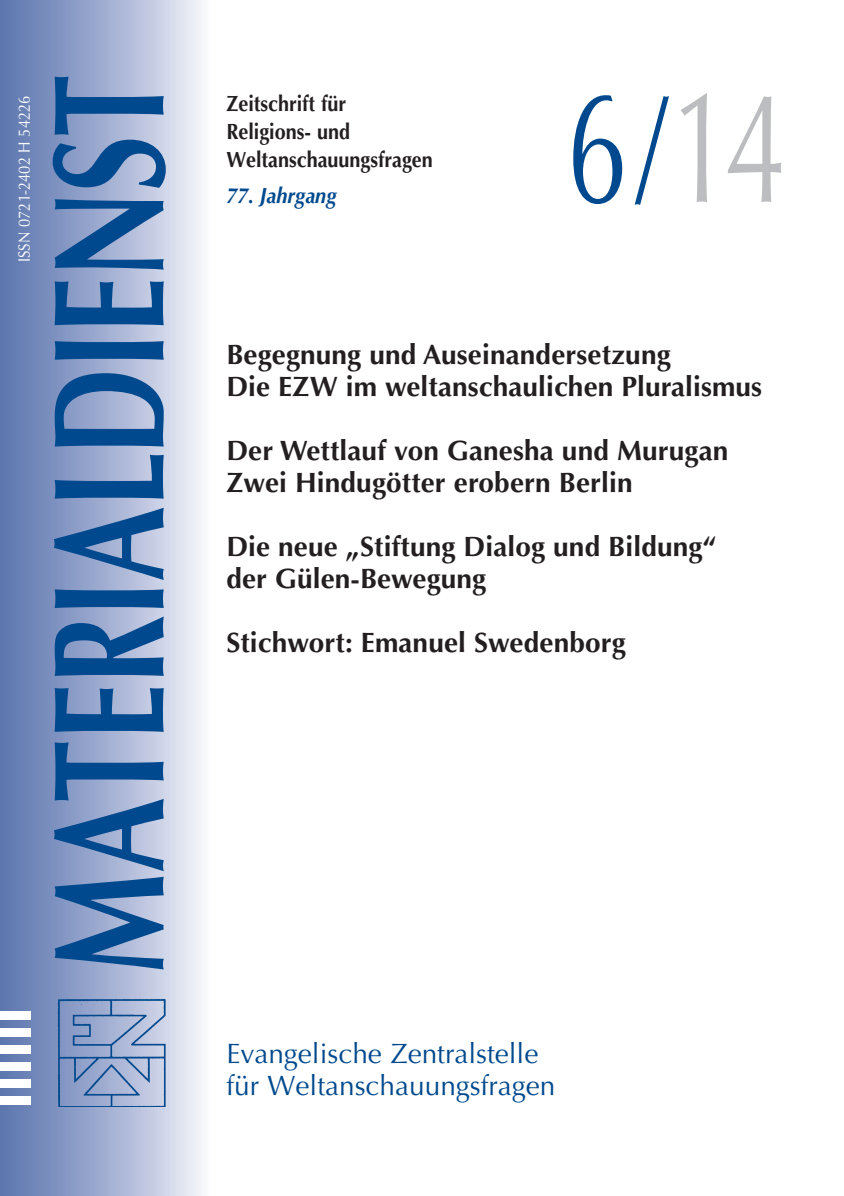
<style>
.page{position:relative;width:844px;height:1196px;background:#fff}
.page>*{position:absolute;margin:0;border:0;box-sizing:border-box;transform-origin:0 0}
.t1{font:700 158px "Optima LT Pro";letter-spacing:-.015em;color:#01498e;scale:.72 1}
.t2{font:158px "Optima LT Pro";color:#bcbdc0;scale:.7 1}
.t3{font:700 28px/32px "Optima LT Pro";letter-spacing:.005em;color:#231f20}
.t4{font:28px/32px "Optima LT Pro";color:#01498e}
.t5{font:700 22px/28px "Optima LT Pro";color:#231f20;scale:.9 1}
.t6{font:italic 700 22px "Optima LT Pro";color:#01498e;scale:.9 1}
.t7{font:16.4px "Optima LT Pro";color:#fff;scale:.9 1}
.s1{color:#01498e}
.s2{font-size:150px;color:#01498e}
</style>
<div class="page">
<div style="left:0;top:0;width:210px;height:1195px;background:linear-gradient(to right,#5570ac,#f2f2f9)"></div>
<img style="left:57px;top:998px;width:124px;height:108px">
<div style="left:0;top:1096px;width:31px;height:8px;background:#fff"></div>
<div style="left:0;top:1079px;width:31px;height:8px;background:#fff"></div>
<div style="left:0;top:1062px;width:31px;height:8px;background:#fff"></div>
<div style="left:0;top:1045px;width:31px;height:8px;background:#fff"></div>
<div style="left:0;top:1028px;width:31px;height:8px;background:#fff"></div>
<div style="left:0;top:1011px;width:31px;height:8px;background:#fff"></div>
<p class="t7" style="left:14px;top:262px;width:186px;rotate:-90deg">ISSN 0721-2402 H 54226</p>
<h1 class="t1" style="left:8px;top:973px;width:1250px;rotate:-90deg">MATERIALDIENST</h1>
<p class="t5" style="left:226px;top:89px;width:231px">Zeitschrift für<br>Religions- und<br>Weltanschauungsfragen</p>
<h1 class="t2" style="left:566px;top:49px;width:317px"><span class="s1">6</span><span class="s2">/</span>14</h1>
<p class="t6" style="left:226px;top:181px;width:124px">77. Jahrgang</p>
<p class="t3" style="left:226px;top:338px;width:537px">Begegnung und Auseinandersetzung<br>Die EZW im weltanschaulichen Pluralismus</p>
<p class="t3" style="left:226px;top:434px;width:503px">Der Wettlauf von Ganesha und Murugan<br>Zwei Hindugötter erobern Berlin</p>
<p class="t3" style="left:226px;top:530px;width:492px">Die neue „Stiftung Dialog und Bildung“ der Gülen-Bewegung</p>
<p class="t3" style="left:226px;top:626px;width:401px">Stichwort: Emanuel Swedenborg</p>
<p class="t4" style="left:226px;top:1037px;width:331px">Evangelische Zentralstelle für Weltanschauungsfragen</p>
</div>
